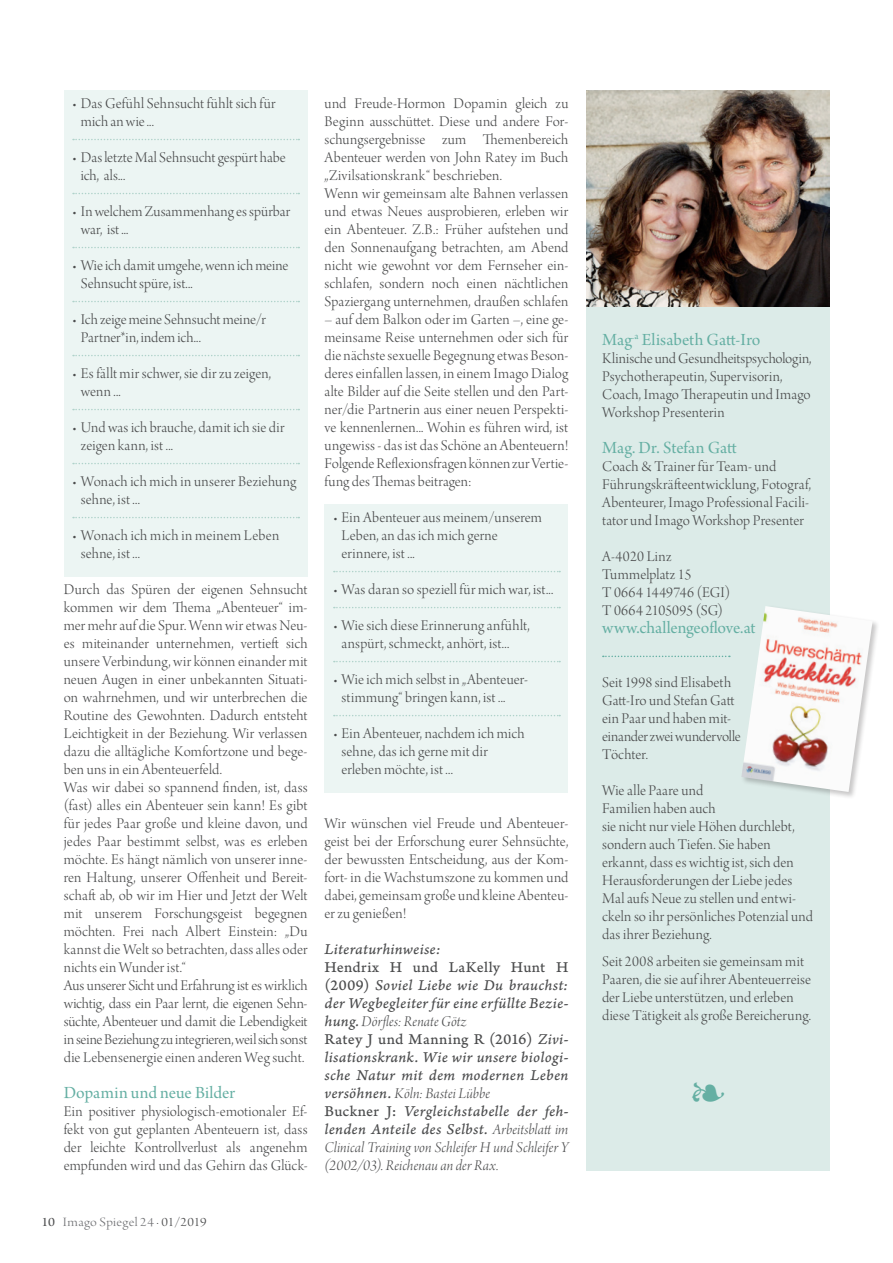
<style>
.page{position:relative;width:893px;height:1263px;background:#fff}
.page>*{position:absolute;margin:0;border:0;box-sizing:border-box;transform-origin:0 0}
.t1{font:18px "Arno Pro Subhead";color:#65afa3}
.t2{font:15.75px/18px "Arno Pro Light Display";letter-spacing:.005em;color:#4b4c4d}
.t3{font:15.75px/18px "Arno Pro Italic Caption";letter-spacing:.015em;color:#4b4c4d}
.t4{font:15.75px/18px "Arno Pro Light Italic Display";letter-spacing:.01em;color:#4b4c4d}
.t5{font:15.75px "Arno Pro Caption";letter-spacing:.02em;color:#4b4c4d}
.t6{font:13.5px "Arno Pro Light Display";letter-spacing:.015em;color:#717275;scale:1.1 1}
.s1{font-family:"Arno Pro Caption"}
.s2{font-family:"Arno Pro Italic Caption"}
.s3{font-family:"Arno Pro Light Italic Display"}
.s4{font-family:"Arno Pro Subhead";color:#4b4c4d}
.s5{color:#4b4c4d}
</style>
<div class="page">
<div style="left:64px;top:90px;width:244px;height:486px;background:#ecf5f3"></div>
<div style="left:325px;top:504px;width:243px;height:288px;background:#ecf5f3"></div>
<svg style="left:73px;top:139px;width:226px;height:1px"></svg>
<svg style="left:73px;top:193px;width:226px;height:1px"></svg>
<svg style="left:73px;top:247px;width:226px;height:1px"></svg>
<svg style="left:73px;top:301px;width:226px;height:1px"></svg>
<svg style="left:73px;top:355px;width:226px;height:1px"></svg>
<svg style="left:73px;top:409px;width:226px;height:1px"></svg>
<svg style="left:73px;top:463px;width:226px;height:1px"></svg>
<svg style="left:73px;top:517px;width:226px;height:1px"></svg>
<svg style="left:334px;top:571px;width:226px;height:1px"></svg>
<svg style="left:334px;top:607px;width:226px;height:1px"></svg>
<svg style="left:334px;top:661px;width:226px;height:1px"></svg>
<svg style="left:334px;top:715px;width:226px;height:1px"></svg>
<div style="left:587px;top:306px;width:243px;height:864px;background:#dcebe8"></div>
<svg style="left:603px;top:656px;width:127px;height:1px"></svg>
<div style="left:740px;top:605px;width:140px;height:194px;background:#231f20;opacity:.25"></div>
<img style="left:741px;top:606px;width:132px;height:186px">
<img style="left:587px;top:90px;width:243px;height:216px">
<p class="t2" style="left:81px;top:95px;width:196px;text-indent:-9px">• DasGefühl Sehnsucht fühlt sich für mich an wie ...</p>
<p class="t2" style="left:81px;top:149px;width:206px;text-indent:-9px">• Dasletzte Mal Sehnsuchtgespürt habe ich, als...</p>
<p class="t2" style="left:81px;top:203px;width:211px;text-indent:-9px">• InwelchemZusammenhangesspürbar war, ist ...</p>
<p class="t2" style="left:81px;top:257px;width:209px;text-indent:-9px">• Wieich damit umgehe,wenn ichmeine<br>Sehnsucht spüre, ist...</p>
<p class="t2" style="left:81px;top:311px;width:187px;text-indent:-9px">• Ich zeigemeine Sehnsuchtmeine/r<br>Partner*in, indem ich...</p>
<p class="t2" style="left:81px;top:365px;width:192px;text-indent:-9px">• Es fällt mir schwer, sie dirzu zeigen, wenn ...</p>
<p class="t2" style="left:81px;top:419px;width:205px;text-indent:-9px">• Und was ich brauche, damit ich sie dir zeigen kann, ist ...</p>
<p class="t2" style="left:81px;top:473px;width:217px;text-indent:-9px">• Wonach ich mich in unserer Beziehung sehne, ist ...</p>
<p class="t2" style="left:81px;top:527px;width:200px;text-indent:-9px">• Wonach ich mich in meinem Leben sehne, ist ...</p>
<p class="t2" style="left:64px;top:581px;width:245px">Durch das Spüren der eigenen Sehnsucht kommen wir dem Thema „Abenteuer“ im&shy;mer mehr auf die Spur. Wenn wir etwas Neu&shy;es miteinander unternehmen, vertieft sich unsere Verbindung, wir können einander mit neuen Augen in einer unbekannten Situati&shy;on wahrnehmen, und wir unterbrechen die Routine des Gewohnten. Dadurch entsteht Leichtigkeit in der Beziehung. Wir verlassen dazu die alltägliche Komfortzone und bege&shy;ben uns in ein Abenteuerfeld.<br>Was wir dabei so spannend finden, ist, dass (fast) alles ein Abenteuer sein kann! Es gibt für jedes Paar große und kleine davon, und jedes Paar bestimmt selbst, was es erleben möchte. Es hängt nämlich von unserer inne&shy;ren Haltung, unserer Offenheit und Bereit&shy;schaft ab, ob wir im Hier und Jetzt der Welt mit unserem Forschungsgeist begegnen möchten. Frei nach Albert Einstein: „Du kannst die Welt so betrachten, dass alles oder nichts ein Wunder ist.“<br>Aus unserer Sicht und Erfahrung ist es wirklich wichtig, dass ein Paar lernt, die eigenen Sehn&shy;süchte, Abenteuer und damit die Lebendigkeit in seine Beziehung zu integrieren, weil sich sonst die Lebensenergie einen anderen Weg sucht.</p>
<p class="t1" style="left:64px;top:1083px;width:173px">Dopamin und neue Bilder</p>
<p class="t2" style="left:64px;top:1103px;width:245px;text-align:justify">Ein positiver physiologisch-emotionaler Ef&shy;fekt von gut geplanten Abenteuern ist, dass der leichte Kontrollverlust als angenehm empfunden wird und das Gehirn das Glück-</p>
<p class="t2" style="left:325px;top:95px;width:245px">und Freude-Hormon Dopamin gleich zu Beginn ausschüttet. Diese und andere For&shy;schungsergebnisse zum Themenbereich Abenteuer werden von John Ratey im Buch „Zivilsationskrank“ beschrieben.<br>Wenn wir gemeinsam alte Bahnen verlassen und etwas Neues ausprobieren, erleben wir ein Abenteuer. Z.B.: Früher aufstehen und den Sonnenaufgang betrachten, am Abend nicht wie gewohnt vor dem Fernseher ein&shy;schlafen, sondern noch einen nächtlichen Spaziergang unternehmen, draußen schlafen</p>
<p class="t2" style="left:325px;top:311px;width:245px;text-align:justify">– auf dem Balkon oder im Garten –, eine ge&shy;meinsame Reise unternehmen oder sich für die nächste sexuelle Begegnung etwas Beson&shy;deres einfallen lassen, in einem Imago Dialog alte Bilder auf die Seite stellen und den Part&shy;ner/die Partnerin aus einer neuen Perspekti&shy;ve kennenlernen... Wohin es führen wird, ist ungewiss - das ist das Schöne an Abenteuern!<br>Folgende Reflexionsfragen können zur Vertie&shy;fung des Themas beitragen:</p>
<p class="t2" style="left:342px;top:509px;width:202px;text-indent:-9px">• Ein Abenteueraus meinem/unserem<br>Leben, an das ich mich gerne erinnere, ist ...</p>
<p class="t2" style="left:333px;top:581px;width:222px">• Was daran so speziell für mich war, ist...</p>
<p class="t2" style="left:342px;top:617px;width:190px;text-indent:-9px">• Wiesich diese Erinnerunganfühlt, anspürt, schmeckt, anhört, ist...</p>
<p class="t2" style="left:342px;top:671px;width:188px;text-indent:-9px">• Wieich mich selbst in „Abenteuer&shy;stimmung“ bringen kann, ist ...</p>
<p class="t2" style="left:342px;top:725px;width:185px;text-indent:-9px">• Ein Abenteuer, nachdem ich mich sehne, das ich gerne mit dir erleben möchte, ist ...</p>
<p class="t2" style="left:325px;top:815px;width:245px;text-align:justify">Wir wünschen viel Freude und Abenteuer&shy;geist bei der Erforschung eurer Sehnsüchte, der bewussten Entscheidung, aus der Kom&shy;fort- in die Wachstumszone zu kommen und dabei, gemeinsam große und kleine Abenteu&shy;er zu genießen!</p>
<p class="t3" style="left:325px;top:941px;width:118px">Literaturhinweise:</p>
<p class="t5" style="left:325px;top:958px;width:245px">Hendrix H und LaKelly Hunt H</p>
<p class="t3" style="left:325px;top:977px;width:245px"><span class="s1">(2009)</span> Soviel Liebe wie Du brauchst: der Wegbegleiter für eine erfüllte Bezie-</p>
<p class="t4" style="left:325px;top:1013px;width:144px"><span class="s2">hung.</span> Dörfles: Renate Götz</p>
<p class="t5" style="left:325px;top:1030px;width:245px">Ratey J und Manning R (2016) <span class="s2">Zivi-</span></p>
<p class="t3" style="left:325px;top:1049px;width:245px">lisationskrank. Wie wir unsere biologi&shy;sche Natur mit dem modernen Leben</p>
<p class="t4" style="left:325px;top:1086px;width:167px"><span class="s2">versöhnen.</span> Köln: Bastei Lübbe</p>
<p class="t3" style="left:325px;top:1103px;width:245px"><span class="s1">Buckner J:</span> Vergleichstabelle der feh&shy;lenden Anteile des Selbst. <span class="s3">Arbeitsblatt im</span></p>
<p class="t4" style="left:325px;top:1140px;width:245px">Clinical Training von Schleifer H und Schleifer Y (2002/03). Reichenau an der Rax.</p>
<p class="t6" style="left:41px;top:1214px;width:152px"><span class="s4">10</span> Imago Spiegel 24 <span class="s5">· 01/2019</span></p>
<p class="t1" style="left:602px;top:330px;width:160px">Mag<sup>.a</sup> Elisabeth Gatt-Iro</p>
<p class="t2" style="left:602px;top:351px;width:211px">Klinische und Gesundheitspsychologin, Psychotherapeutin, Supervisorin, Coach, Imago Therapeutin und Imago Workshop Presenterin</p>
<p class="t1" style="left:602px;top:438px;width:136px">Mag. Dr. Stefan Gatt</p>
<p class="t2" style="left:602px;top:459px;width:210px">Coach &amp; Trainer für Team- und Führungskräfteentwicklung, Fotograf, Abenteurer, Imago Professional Facili&shy;tator und Imago Workshop Presenter</p>
<p class="t2" style="left:602px;top:549px;width:130px">A-4020 Linz<br>Tummelplatz 15<br>T 0664 1449746 (EGI)<br>T 0664 2105095 (SG)</p>
<p class="t1" style="left:602px;top:618px;width:155px">www.challengeoflove.at</p>
<p class="t2" style="left:602px;top:675px;width:140px">Seit 1998 sind Elisabeth<br>Gatt-Iro und Stefan Gatt ein Paar und haben mit&shy;einander zwei wundervolle<br>Töchter.</p>
<p class="t2" style="left:602px;top:783px;width:212px">Wie alle Paare und<br>Familien haben auch<br>sie nicht nur viele Höhen durchlebt, sondern auch Tiefen. Sie haben erkannt, dass es wichtig ist, sich den<br>Herausforderungen der Liebe jedes<br>Mal aufs Neue zu stellen und entwi&shy;ckeln so ihr persönliches Potenzial und das ihrer Beziehung.</p>
<p class="t2" style="left:602px;top:954px;width:210px">Seit 2008 arbeiten sie gemeinsam mit Paaren, die sie auf ihrer Abenteuerreise der Liebe unterstützen, und erleben diese Tätigkeit als große Bereicherung.</p>
</div>
